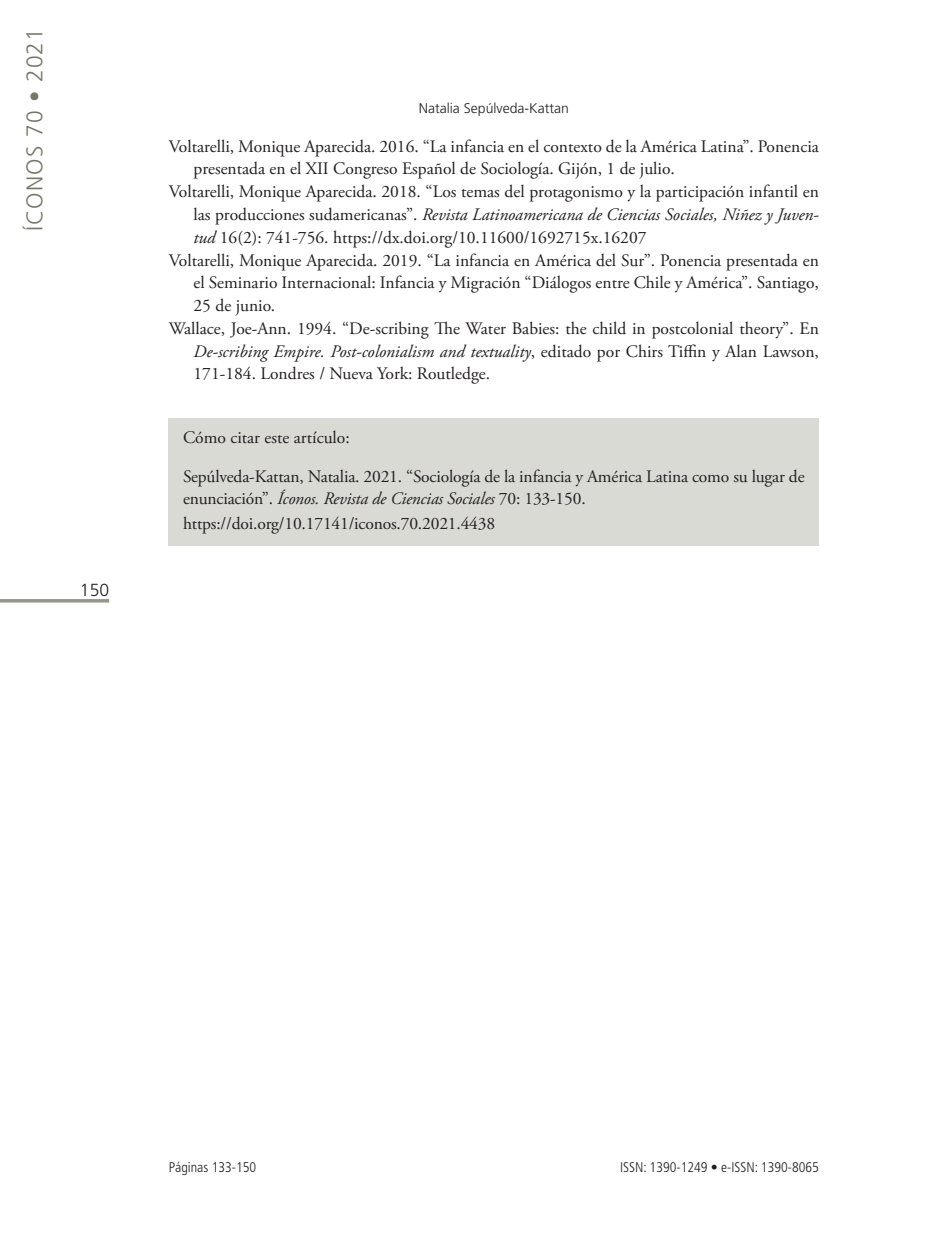
<style>
.page{position:relative;width:943px;height:1241px;background:#fff}
.page>*{position:absolute;margin:0;border:0;box-sizing:border-box;transform-origin:0 0}
.t1{font:300 22.75px "Frutiger";letter-spacing:.05em;color:#747869}
.t2{font:17.5px/22.8px "Adobe Garamond Pro";color:#231f20}
.t3{font:italic 17.5px "Adobe Garamond Pro";color:#231f20}
.t4{font:300 17.5px "Frutiger";color:#231f20}
.t5{font:300 condensed 14px "Frutiger";color:#231f20}
.t6{font:300 14px "Frutiger";color:#231f20}
.s1{font-style:normal}
.s2{font-style:italic}
</style>
<div class="page">
<hr style="left:0;top:599px;width:109px;height:3px;background:#96978a">
<div style="left:169px;top:418px;width:650px;height:128px;background:#dadad5"></div>
<h1 class="t1" style="left:22px;top:231px;width:204px;rotate:-90deg">ÍCONOS 70 • 2021</h1>
<p class="t4" style="left:80px;top:580px;width:31px">150</p>
<p class="t6" style="left:419px;top:100px;width:152px">Natalia Sepúlveda-Kattan</p>
<p class="t2" style="left:169px;top:135px;width:651px">Voltarelli, Monique Aparecida. 2016. “La infancia en el contexto de la América Latina”. Ponencia</p>
<p class="t2" style="left:193px;top:158px;width:482px">presentada en el XII Congreso Español de Sociología. Gijón, 1 de julio.</p>
<p class="t2" style="left:169px;top:181px;width:651px">Voltarelli, Monique Aparecida. 2018. “Los temas del protagonismo y la participación infantil en</p>
<p class="t3" style="left:193px;top:204px;width:626px"><span class="s1">las producciones sudamericanas”.</span> Revista Latinoamericana de Ciencias Sociales, Niñez y Juven-</p>
<p class="t2" style="left:193px;top:226px;width:454px"><span class="s2">tud</span> 16(2): 741-756. https://dx.doi.org/10.11600/1692715x.16207</p>
<p class="t2" style="left:169px;top:249px;width:651px">Voltarelli, Monique Aparecida. 2019. “La infancia en América del Sur”. Ponencia presentada en</p>
<p class="t2" style="left:193px;top:272px;width:627px">el Seminario Internacional: Infancia y Migración “Diálogos entre Chile y América”. Santiago,</p>
<p class="t2" style="left:193px;top:295px;width:83px">25 de junio.</p>
<p class="t2" style="left:169px;top:317px;width:651px">Wallace, Joe-Ann. 1994. “De-scribing The Water Babies: the child in postcolonial theory”. En</p>
<p class="t3" style="left:193px;top:340px;width:627px">De-scribing Empire. Post-colonialism and textuality<span class="s1">, editado por Chirs Tiffin y Alan Lawson,</span></p>
<p class="t2" style="left:193px;top:363px;width:298px">171-184. Londres / Nueva York: Routledge.</p>
<p class="t2" style="left:183px;top:426px;width:168px">Cómo citar este artículo:</p>
<p class="t2" style="left:183px;top:465px;width:623px">Sepúlveda-Kattan, Natalia. 2021. “Sociología de la infancia y América Latina como su lugar de enunciación”. <span class="s2">Íconos. Revista de Ciencias Sociales</span> 70: 133-150.</p>
<p class="t2" style="left:183px;top:512px;width:314px">https://doi.org/10.17141/iconos.70.2021.4438</p>
<p class="t5" style="left:169px;top:1158px;width:89px">Páginas 133-150</p>
<p class="t5" style="left:620px;top:1158px;width:200px">ISSN: 1390-1249 • e-ISSN: 1390-8065</p>
</div>
